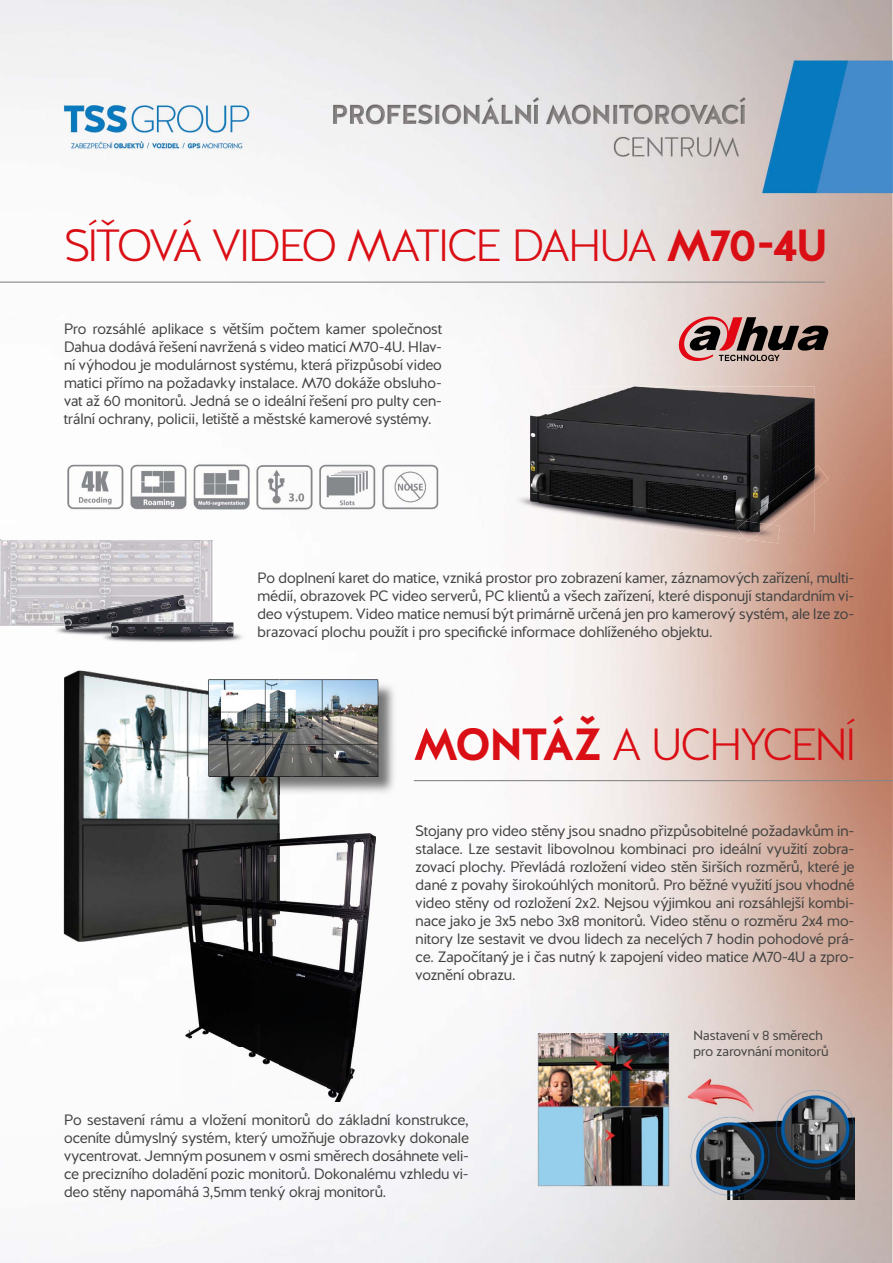
<style>
.page{position:relative;width:893px;height:1263px;background:#fff}
.page>*{position:absolute;margin:0;border:0;box-sizing:border-box;transform-origin:0 0}
.t1{font:300 45px "Halis GR";letter-spacing:-.07em;color:#da0e15}
.t2{font:15px/18px "Halis GR";letter-spacing:-.035em;color:#424241;text-align:justify}
.t3{font:13.5px/16.2px "Halis GR";letter-spacing:-.03em;color:#424241}
.s1{font-weight:700}
</style>
<div class="page">
<img style="left:0;top:0;width:893px;height:1263px">
<img style="left:0;top:540px;width:212px;height:86px">
<img style="left:53px;top:624px;width:146px;height:12px">
<svg style="left:679px;top:317px;width:149px;height:44px;background:#926d69"></svg>
<hr style="left:0;top:282px;width:825px;height:1px;background:#878787">
<img style="left:530px;top:386px;width:285px;height:105px">
<img style="left:512px;top:491px;width:267px;height:52px">
<img style="left:530px;top:493px;width:216px;height:39px">
<img style="left:746px;top:465px;width:82px;height:77px">
<img style="left:746px;top:467px;width:69px;height:57px">
<img style="left:740px;top:532px;width:21px;height:8px">
<img style="left:737px;top:521px;width:33px;height:11px">
<img style="left:64px;top:460px;width:378px;height:55px">
<img style="left:64px;top:671px;width:216px;height:271px">
<hr style="left:414px;top:780px;width:479px;height:1px;background:#878787">
<img style="left:183px;top:833px;width:193px;height:268px">
<img style="left:210px;top:776px;width:186px;height:19px">
<img style="left:177px;top:678px;width:258px;height:98px">
<img style="left:415px;top:715px;width:20px;height:45px">
<img style="left:530px;top:1034px;width:325px;height:165px">
<img style="left:63px;top:595px;width:123px;height:29px">
<img style="left:65px;top:626px;width:27px;height:4px">
<img style="left:65px;top:624px;width:36px;height:2px">
<img style="left:199px;top:622px;width:34px;height:9px">
<img style="left:112px;top:622px;width:100px;height:4px">
<img style="left:99px;top:631px;width:147px;height:12px">
<svg style="left:99px;top:631px;width:13px;height:5px"></svg>
<img style="left:112px;top:631px;width:121px;height:6px">
<h1 class="t1" style="left:64px;top:218px;width:766px">SÍŤOVÁ VIDEO MATICE DAHUA <span class="s1">M70-4U</span></h1>
<p class="t2" style="left:64px;top:320px;width:380px">Pro rozsáhlé aplikace s větším počtem kamer společnost Dahua dodává řešení navržená s video maticí M70-4U. Hlav&shy;ní výhodou je modulárnost systému, která přizpůsobí video matici přímo na požadavky instalace. M70 dokáže obsluho&shy;vat až 60 monitorů. Jedná se o ideální řešení pro pulty cen&shy;trální ochrany, policii, letiště a městské kamerové systémy.</p>
<p class="t2" style="left:257px;top:569px;width:599px">Po doplnení karet do matice, vzniká prostor pro zobrazení kamer, záznamových zařízení, multi&shy;médií, obrazovek PC video serverů, PC klientů a všech zařízení, které disponují standardním vi&shy;deo výstupem. Video matice nemusí být primárně určená jen pro kamerový systém, ale lze zo&shy;brazovací plochu použít i pro specifické informace dohlíženého objektu.</p>
<h1 class="t1" style="left:413px;top:716px;width:444px"><span class="s1">MONTÁŽ</span> A UCHYCENÍ</h1>
<p class="t2" style="left:415px;top:822px;width:441px">Stojany pro video stěny jsou snadno přizpůsobitelné požadavkům in&shy;stalace. Lze sestavit libovolnou kombinaci pro ideální využití zobra&shy;zovací plochy. Převládá rozložení video stěn širších rozměrů, které je dané z povahy širokoúhlých monitorů. Pro běžné využití jsou vhodné video stěny od rozložení 2x2. Nejsou výjimkou ani rozsáhlejší kombi&shy;nace jako je 3x5 nebo 3x8 monitorů. Video stěnu o rozměru 2x4 mo&shy;nitory lze sestavit ve dvou lidech za necelých 7 hodin pohodové prá&shy;ce. Započítaný je i čas nutný k zapojení video matice M70-4U a zpro&shy;voznění obrazu.</p>
<p class="t2" style="left:64px;top:1111px;width:407px">Po sestavení rámu a vložení monitorů do základní konstrukce, oceníte důmyslný systém, který umožňuje obrazovky dokonale vycentrovat. Jemným posunem v osmi směrech dosáhnete veli&shy;ce precizního doladění pozic monitorů. Dokonalému vzhledu vi&shy;deo stěny napomáhá 3,5mm tenký okraj monitorů.</p>
<p class="t3" style="left:693px;top:1027px;width:137px">Nastavení v 8 směrech pro zarovnání monitorů</p>
</div>
